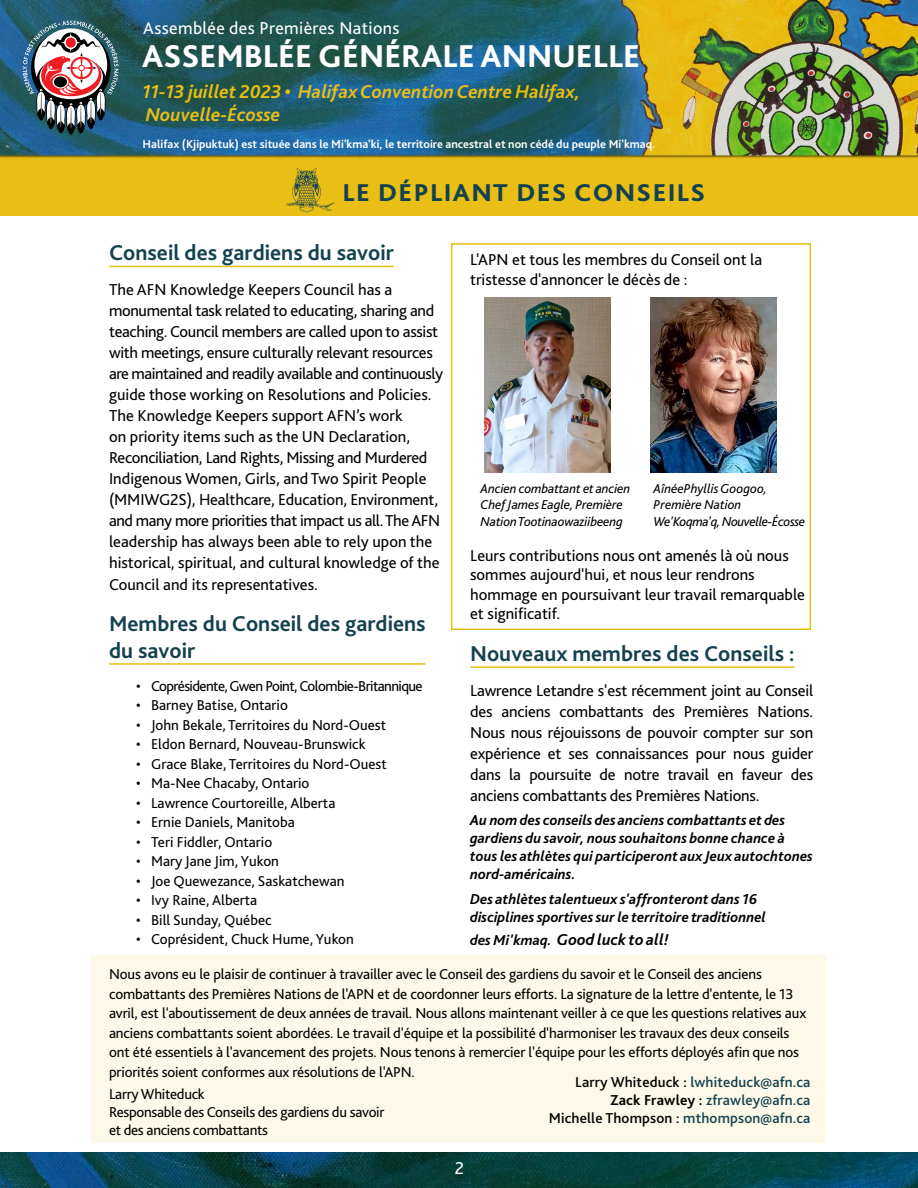
<style>
.page{position:relative;width:918px;height:1188px;background:#fff}
.page>*{position:absolute;margin:0;border:0;box-sizing:border-box;transform-origin:0 0}
.t1{font:800 33px "Bliss 2";color:#fff}
.t2{font:800 25.5px "Bliss 2";letter-spacing:.05em;color:#134150;scale:1.05 1}
.H3_New{font:700 22.5px "Bliss 2";color:#134150}
.H3_with_two_lines{font:700 22.5px/27px "Bliss 2";color:#134150}
.t3{font:italic 700 19.5px/23.4px "Bliss 2";color:#e9be15}
.t4{font:18px "Bliss 2";letter-spacing:.02em;color:#fff}
.Body{font:16.5px/21px "Bliss 2";color:#000}
.Body-2{font:italic 700 16.5px "Bliss 2";color:#000}
.Body-3{font:15px/19.5px "Bliss 2";letter-spacing:-.01em;color:#000}
.Bullets_NEW{font:15px "Bliss 2";color:#000}
.Body-4{font:italic 700 15px/18px "Bliss 2";color:#000}
.Body-5{font:500 15px "Bliss 2";letter-spacing:.01em;color:#134150}
.Bullets_NEW-2{font:15px "Bliss 2";letter-spacing:-.04em;color:#000}
.Body-6{font:500 15px "Bliss 2";letter-spacing:.01em;color:#000}
.Body-7{font:italic 13.5px/16.5px "Bliss 2";letter-spacing:-.01em;color:#000}
.t5{font:700 12px "Bliss 2";color:#fff}
.s1{font-size:15px}
.s2{color:#000}
.s3{font-weight:700;color:#000}
.s4{color:#134150}
</style>
<div class="page">
<img style="left:0;top:0;width:918px;height:163px">
<img style="left:0;top:1152px;width:918px;height:36px">
<svg style="left:23px;top:21px;width:96px;height:114px"></svg>
<div style="left:0;top:163px;width:918px;height:53px;background:#e9be15"></div>
<div style="left:451px;top:243px;width:360px;height:387px;border:2px solid #e9be15"></div>
<hr style="left:109px;top:266px;width:285px;height:1px;background:#e9be15">
<hr style="left:109px;top:663px;width:317px;height:2px;background:#e9be15">
<hr style="left:470px;top:666px;width:324px;height:2px;background:#e9be15">
<img style="left:651px;top:297px;width:126px;height:175px">
<img style="left:485px;top:297px;width:126px;height:175px">
<div style="left:92px;top:956px;width:734px;height:187px;background:#fdf9e8"></div>
<svg style="left:287px;top:167px;width:48px;height:46px"></svg>
<p class="t4" style="left:143px;top:17px;width:258px">Assemblée des Premières Nations</p>
<h1 class="t1" style="left:142px;top:36px;width:500px">ASSEMBLÉE GÉNÉRALE ANNUELLE</h1>
<p class="t3" style="left:143px;top:79px;width:439px">11-13 juillet 2023 • Halifax Convention Centre Halifax,<br>Nouvelle-Écosse</p>
<p class="t5" style="left:143px;top:137px;width:514px">Halifax (Kjipuktuk) est située dans le Mi'kma'ki, le territoire ancestral et non cédé du peuple Mi'kmaq.</p>
<p class="t2" style="left:342px;top:176px;width:347px">LE DÉPLIANT DES CONSEILS</p>
<p class="H3_New" style="left:109px;top:239px;width:286px">Conseil des gardiens du savoir</p>
<p class="Body" style="left:109px;top:279px;width:335px">The AFN Knowledge Keepers Council has a monumental task related to educating, sharing and teaching. Council members are called upon to assist with meetings, ensure culturally relevant resources are maintained and readily available and continuously guide those working on Resolutions and Policies.<br>The Knowledge Keepers support AFN’s work<br>on priority items such as the UN Declaration, Reconciliation, Land Rights, Missing and Murdered Indigenous Women, Girls, and Two Spirit People (MMIWG2S), Healthcare, Education, Environment, and many more priorities that impact us all. The AFN leadership has always been able to rely upon the historical, spiritual, and cultural knowledge of the</p>
<p class="Body" style="left:109px;top:574px;width:210px">Council and its representatives.</p>
<p class="H3_with_two_lines" style="left:109px;top:609px;width:318px">Membres du Conseil des gardiens du savoir</p>
<p class="Bullets_NEW-2" style="left:136px;top:677px;width:288px">• Coprésidente, Gwen Point, Colombie-Britannique</p>
<p class="Bullets_NEW" style="left:136px;top:696px;width:153px">• Barney Batise, Ontario</p>
<p class="Bullets_NEW" style="left:136px;top:716px;width:252px">• John Bekale, Territoires du Nord-Ouest</p>
<p class="Bullets_NEW" style="left:136px;top:735px;width:231px">• Eldon Bernard, Nouveau-Brunswick</p>
<p class="Bullets_NEW" style="left:136px;top:755px;width:252px">• Grace Blake, Territoires du Nord-Ouest</p>
<p class="Bullets_NEW" style="left:136px;top:774px;width:175px">• Ma-Nee Chacaby, Ontario</p>
<p class="Bullets_NEW" style="left:136px;top:794px;width:201px">• Lawrence Courtoreille, Alberta</p>
<p class="Bullets_NEW" style="left:136px;top:813px;width:160px">• Ernie Daniels, Manitoba</p>
<p class="Bullets_NEW" style="left:136px;top:833px;width:138px">• Teri Fiddler, Ontario</p>
<p class="Bullets_NEW" style="left:136px;top:852px;width:144px">• Mary Jane Jim, Yukon</p>
<p class="Bullets_NEW" style="left:136px;top:872px;width:210px">• Joe Quewezance, Saskatchewan</p>
<p class="Bullets_NEW" style="left:136px;top:891px;width:123px">• Ivy Raine, Alberta</p>
<p class="Bullets_NEW" style="left:136px;top:911px;width:137px">• Bill Sunday, Québec</p>
<p class="Bullets_NEW" style="left:136px;top:930px;width:219px">• Coprésident, Chuck Hume, Yukon</p>
<p class="Body" style="left:470px;top:249px;width:294px;line-height:19.5px">L'APN et tous les membres du Conseil ont la tristesse d'annoncer le décès de :</p>
<p class="Body-7" style="left:481px;top:479px;width:151px">Ancien combattant et ancien<br>Chef James Eagle, Première<br>Nation Tootinaowaziibeeng</p>
<p class="Body-7" style="left:654px;top:479px;width:153px">AînéePhyllis Googoo,<br>Première Nation<br>We'Koqma'q, Nouvelle-Écosse</p>
<p class="Body" style="left:470px;top:545px;width:336px;line-height:19.5px">Leurs contributions nous ont amenés là où nous sommes aujourd'hui, et nous leur rendrons hommage en poursuivant leur travail remarquable et significatif.</p>
<p class="H3_New" style="left:470px;top:640px;width:326px">Nouveaux membres des Conseils :</p>
<p class="Body" style="left:470px;top:679px;width:345px;text-align:justify">Lawrence Letandre s'est récemment joint au Conseil des anciens combattants des Premières Nations.<br>Nous nous réjouissons de pouvoir compter sur son expérience et ses connaissances pour nous guider dans la poursuite de notre travail en faveur des anciens combattants des Premières Nations.</p>
<p class="Body-4" style="left:470px;top:811px;width:344px">Au nom des conseils des anciens combattants et des gardiens du savoir, nous souhaitons bonne chance à tous les athlètes qui participeront aux Jeux autochtones nord-américains.</p>
<p class="Body-4" style="left:470px;top:890px;width:297px">Des athlètes talentueux s'affronteront dans 16 disciplines sportives sur le territoire traditionnel</p>
<p class="Body-2" style="left:470px;top:929px;width:200px"><span class="s1">des Mi'kmaq.</span> Good luck to all!</p>
<p class="Body-3" style="left:109px;top:964px;width:699px">Nous avons eu le plaisir de continuer à travailler avec le Conseil des gardiens du savoir et le Conseil des anciens combattants des Premières Nations de l'APN et de coordonner leurs efforts. La signature de la lettre d'entente, le 13 avril, est l'aboutissement de deux années de travail. Nous allons maintenant veiller à ce que les questions relatives aux anciens combattants soient abordées. Le travail d'équipe et la possibilité d'harmoniser les travaux des deux conseils ont été essentiels à l'avancement des projets. Nous tenons à remercier l'équipe pour les efforts déployés afin que nos priorités soient conformes aux résolutions de l'APN.</p>
<p class="Body-3" style="left:109px;top:1084px;width:97px">Larry Whiteduck</p>
<p class="Body-3" style="left:109px;top:1103px;width:277px;line-height:18px">Responsable des Conseils des gardiens du savoir et des anciens combattants</p>
<p class="Body-5" style="left:575px;top:1073px;width:237px"><span class="s2">Larry Whiteduck :</span> lwhiteduck@afn.ca</p>
<p class="Body-5" style="left:610px;top:1091px;width:202px"><span class="s3">Zack Frawley :</span> zfrawley@afn.ca</p>
<p class="Body-6" style="left:549px;top:1109px;width:263px">Michelle Thompson : <span class="s4">mthompson@afn.ca</span></p>
<p class="t4" style="left:455px;top:1156px;width:11px">2</p>
</div>
